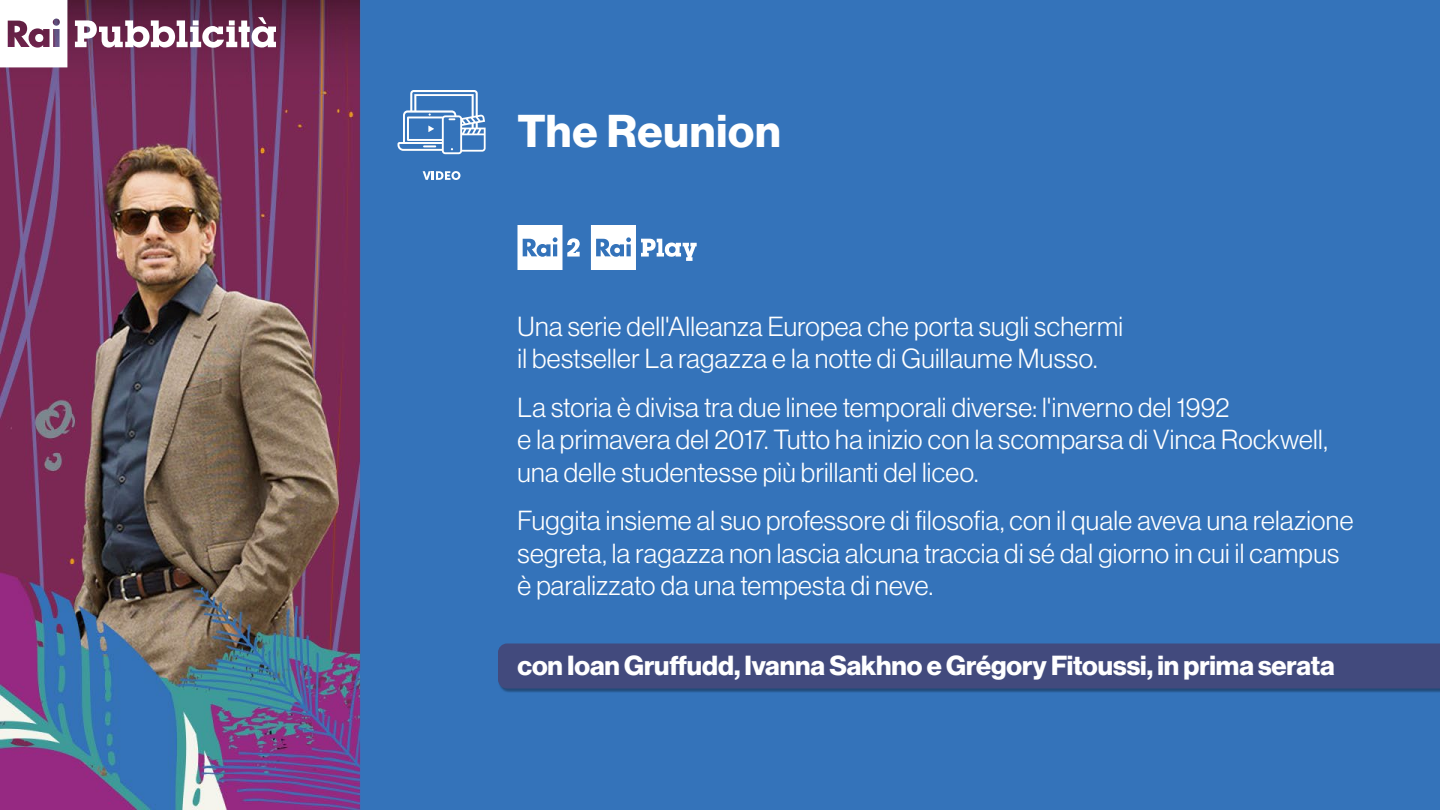
<style>
.page{position:relative;width:1440px;height:810px;background:#fff}
.page>*{position:absolute;margin:0;border:0;box-sizing:border-box;transform-origin:0 0}
.t1{font:45px "N Haas Grotesk DS Pro 75 Bd";letter-spacing:.015em;color:#fff}
.t2{font:27px/32.4px "N Haas Grotesk DS Pro 45 Lt";letter-spacing:.015em;color:#fff}
.t3{font:27px "N Haas Grotesk DS Pro 75 Bd";color:#fff}
</style>
<div class="page">
<img style="left:0;top:0;width:1440px;height:810px">
<svg style="left:0;top:0;width:67px;height:67px"></svg>
<div style="left:35px;top:34px;width:8px;height:8px;background:#fff;border-radius:50%"></div>
<svg style="left:75px;top:17px;width:201px;height:31px"></svg>
<svg style="left:423px;top:171px;width:37px;height:9px"></svg>
<svg style="left:398px;top:90px;width:88px;height:64px"></svg>
<svg style="left:591px;top:225px;width:106px;height:45px"></svg>
<div style="left:499px;top:644px;width:941px;height:49px;background:#000;opacity:.35"></div>
<div style="left:498px;top:644px;width:942px;height:44px;background:#424a7d"></div>
<svg style="left:518px;top:225px;width:62px;height:45px"></svg>
<h1 class="t1" style="left:518px;top:105px;width:265px">The Reunion</h1>
<p class="t2" style="left:518px;top:310px;width:607px">Una serie dell'Alleanza Europea che porta sugli schermi il bestseller La ragazza e la notte di Guillaume Musso.</p>
<p class="t2" style="left:518px;top:391px;width:812px">La storia è divisa tra due linee temporali diverse: l'inverno del 1992<br>e la primavera del 2017. Tutto ha inizio con la scomparsa di Vinca Rockwell, una delle studentesse più brillanti del liceo.</p>
<p class="t2" style="left:518px;top:505px;width:838px">Fuggita insieme al suo professore di filosofia, con il quale aveva una relazione segreta, la ragazza non lascia alcuna traccia di sé dal giorno in cui il campus è paralizzato da una tempesta di neve.</p>
<p class="t3" style="left:518px;top:650px;width:819px">con Ioan Gruffudd, Ivanna Sakhno e Grégory Fitoussi, in prima serata</p>
</div>
